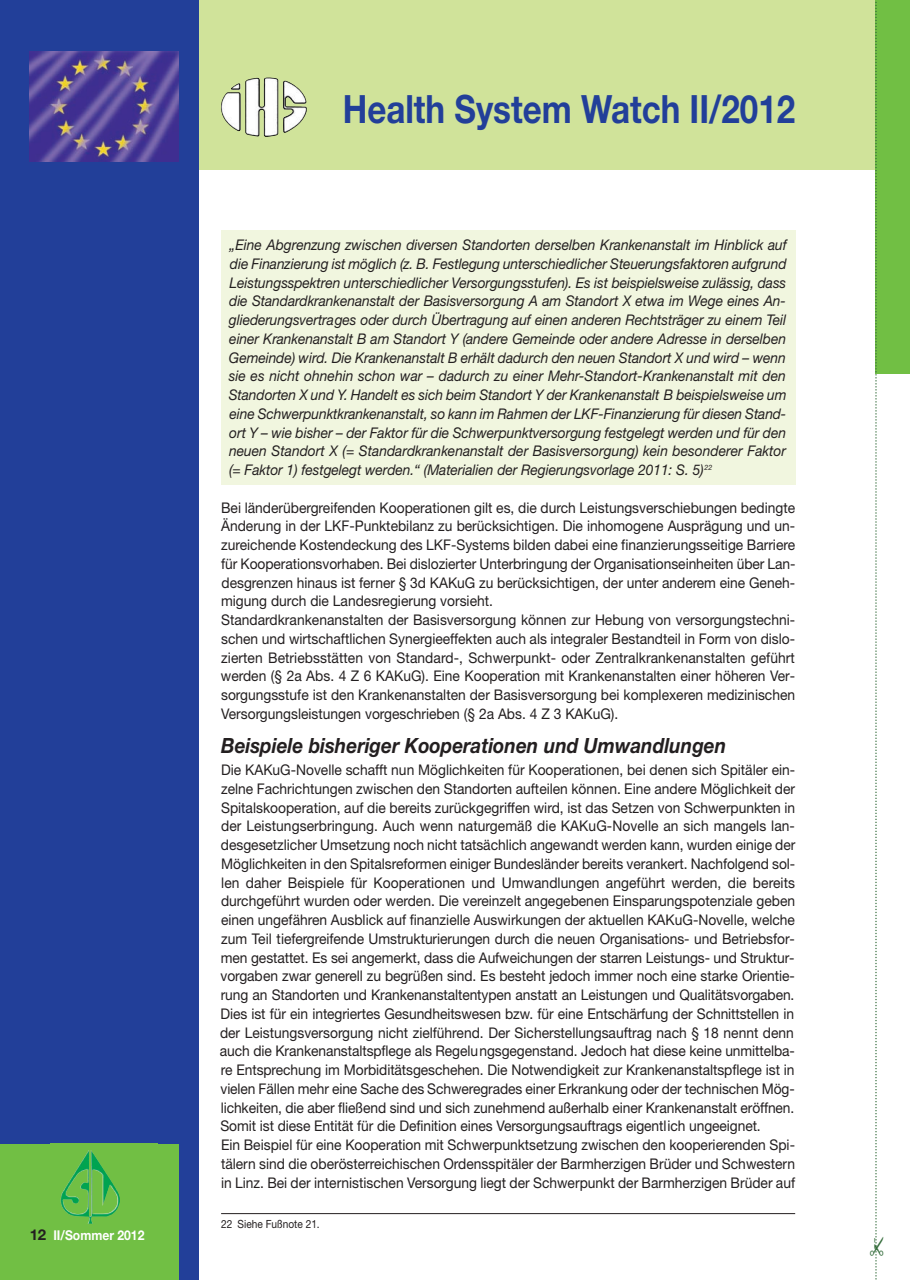
<style>
.page{position:relative;width:910px;height:1280px;background:#fff}
.page>*{position:absolute;margin:0;border:0;box-sizing:border-box;transform-origin:0 0}
.t1{font:700 39px "Helvetica Neue";color:#223f99;scale:.85 1}
.t2{font:22.5px "Monotype Sorts";color:#346c3b}
.t3{font:italic 700 21px "Helvetica Neue";color:#231f20;scale:.9 1}
.t4{font:14.7px/18.8px "Helvetica Neue";color:#231f20;scale:.94 1}
.t5{font:italic 14.7px/18.8px "Helvetica Neue";letter-spacing:-.005em;color:#231f20;text-align:justify;scale:.94 1}
.t6{font:700 13.5px "Helvetica Neue";color:#fff;scale:.9 1}
.t7{font:11.25px "Helvetica Neue";color:#231f20;scale:.9 1}
.s1{font-size:15px;color:#231f20}
</style>
<div class="page">
<div style="left:221px;top:230px;width:574px;height:255px;background:#f1f6df"></div>
<div style="left:9px;top:0;width:894px;height:170px;background:#d0e39a"></div>
<div style="left:0;top:0;width:198px;height:1280px;background:#223f99"></div>
<div style="left:0;top:1144px;width:179px;height:136px;background:#71bf44"></div>
<img style="left:30px;top:51px;width:149px;height:111px">
<div style="left:876px;top:0;width:34px;height:374px;background:#71bf44"></div>
<img style="left:221px;top:78px;width:86px;height:59px">
<svg style="left:875px;top:0;width:2px;height:1280px"></svg>
<img style="left:60px;top:1150px;width:60px;height:74px">
<hr style="left:221px;top:1213px;width:574px;height:1px;background:#231f20">
<p class="t6" style="left:30px;top:1230px;width:129px"><span class="s1">12</span> II/Sommer 2012</p>
<h1 class="t1" style="left:343px;top:95px;width:534px">Health System Watch II/2012</h1>
<p class="t5" style="left:229px;top:237px;width:595px">„Eine Abgrenzung zwischen diversen Standorten derselben Krankenanstalt im Hinblick auf die Finanzierung ist möglich (z. B. Festlegung unterschiedlicher Steuerungsfaktoren aufgrund Leistungsspektren unterschiedlicher Versorgungsstufen). Es ist beispielsweise zulässig, dass die Standardkrankenanstalt der Basisversorgung A am Standort X etwa im Wege eines An&shy;gliederungsvertrages oder durch Übertragung auf einen anderen Rechtsträger zu einem Teil einer Krankenanstalt B am Standort Y (andere Gemeinde oder andere Adresse in derselben Gemeinde) wird. Die Krankenanstalt B erhält dadurch den neuen Standort X und wird – wenn sie es nicht ohnehin schon war – dadurch zu einer Mehr-Standort-Krankenanstalt mit den Standorten X und Y. Handelt es sich beim Standort Y der Krankenanstalt B beispielsweise um eine Schwerpunktkrankenanstalt, so kann im Rahmen der LKF-Finanzierung für diesen Stand&shy;ort Y – wie bisher – der Faktor für die Schwerpunktversorgung festgelegt werden und für den neuen Standort X (= Standardkrankenanstalt der Basisversorgung) kein besonderer Faktor (= Faktor 1) festgelegt werden.“ (Materialien der Regierungsvorlage 2011: S. 5)<sup>22</sup></p>
<p class="t4" style="left:221px;top:499px;width:613px">Bei länderübergreifenden Kooperationen gilt es, die durch Leistungsverschiebungen bedingte Änderung in der LKF-Punktebilanz zu berücksichtigen. Die inhomogene Ausprägung und un&shy;zureichende Kostendeckung des LKF-Systems bilden dabei eine finanzierungsseitige Barriere für Kooperationsvorhaben. Bei dislozierter Unterbringung der Organisationseinheiten über Lan&shy;desgrenzen hinaus ist ferner § 3d KAKuG zu berücksichtigen, der unter anderem eine Geneh&shy;migung durch die Landesregierung vorsieht.<br>Standardkrankenanstalten der Basisversorgung können zur Hebung von versorgungstechni&shy;schen und wirtschaftlichen Synergieeffekten auch als integraler Bestandteil in Form von dislo&shy;zierten Betriebsstätten von Standard-, Schwerpunkt- oder Zentralkrankenanstalten geführt werden (§ 2a Abs. 4 Z 6 KAKuG). Eine Kooperation mit Krankenanstalten einer höheren Ver&shy;sorgungsstufe ist den Krankenanstalten der Basisversorgung bei komplexeren medizinischen Versorgungsleistungen vorgeschrieben (§ 2a Abs. 4 Z 3 KAKuG).</p>
<h3 class="t3" style="left:221px;top:732px;width:563px">Beispiele bisheriger Kooperationen und Umwandlungen</h3>
<p class="t4" style="left:220px;top:762px;width:614px">Die KAKuG-Novelle schafft nun Möglichkeiten für Kooperationen, bei denen sich Spitäler ein&shy;zelne Fachrichtungen zwischen den Standorten aufteilen können. Eine andere Möglichkeit der Spitalskooperation, auf die bereits zurückgegriffen wird, ist das Setzen von Schwerpunkten in der Leistungserbringung. Auch wenn naturgemäß die KAKuG-Novelle an sich mangels lan&shy;desgesetzlicher Umsetzung noch nicht tatsächlich angewandt werden kann, wurden einige der Möglichkeiten in den Spitalsreformen einiger Bundesländer bereits verankert. Nachfolgend sol&shy;len daher Beispiele für Kooperationen und Umwandlungen angeführt werden, die bereits durchgeführt wurden oder werden. Die vereinzelt angegebenen Einsparungspotenziale geben einen ungefähren Ausblick auf finanzielle Auswirkungen der aktuellen KAKuG-Novelle, welche zum Teil tiefergreifende Umstrukturierungen durch die neuen Organisations- und Betriebsfor&shy;men gestattet. Es sei angemerkt, dass die Aufweichungen der starren Leistungs- und Struktur&shy;vorgaben zwar generell zu begrüßen sind. Es besteht jedoch immer noch eine starke Orientie&shy;rung an Standorten und Krankenanstaltentypen anstatt an Leistungen und Qualitätsvorgaben.<br>Dies ist für ein integriertes Gesundheitswesen bzw. für eine Entschärfung der Schnittstellen in der Leistungsversorgung nicht zielführend. Der Sicherstellungsauftrag nach § 18 nennt denn auch die Krankenanstaltspflege als Regelungsgegenstand. Jedoch hat diese keine unmittelba&shy;re Entsprechung im Morbiditätsgeschehen. Die Notwendigkeit zur Krankenanstaltspflege ist in vielen Fällen mehr eine Sache des Schweregrades einer Erkrankung oder der technischen Mög&shy;lichkeiten, die aber fließend sind und sich zunehmend außerhalb einer Krankenanstalt eröffnen.<br>Somit ist diese Entität für die Definition eines Versorgungsauftrags eigentlich ungeeignet.<br>Ein Beispiel für eine Kooperation mit Schwerpunktsetzung zwischen den kooperierenden Spi&shy;tälern sind die oberösterreichischen Ordensspitäler der Barmherzigen Brüder und Schwestern in Linz. Bei der internistischen Versorgung liegt der Schwerpunkt der Barmherzigen Brüder auf</p>
<p class="t7" style="left:221px;top:1220px;width:111px">22 Siehe Fußnote 21.</p>
<h2 class="t2" style="left:863px;top:1257px;width:23px;rotate:-90deg">#</h2>
</div>
